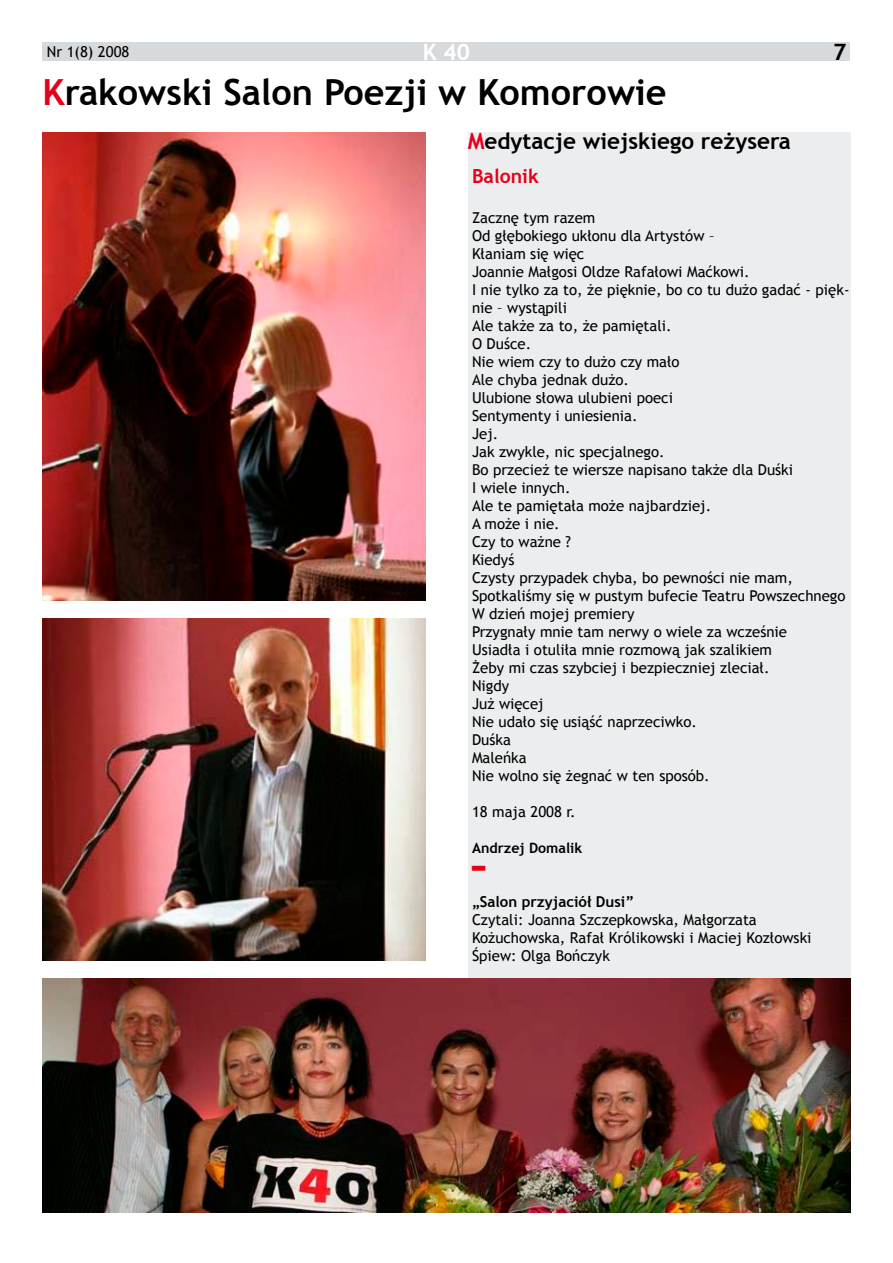
<style>
.page{position:relative;width:893px;height:1263px;background:#fff}
.page>*{position:absolute;margin:0;border:0;box-sizing:border-box;transform-origin:0 0}
.t1{font:700 45px "Trebuchet MS";color:#e5001a;scale:.5 1}
.t2{font:700 36px "Trebuchet MS";color:#000}
.t3{font:700 22.5px "Trebuchet MS";color:#000}
.t4{font:700 22.5px "Trebuchet MS";color:#fff}
.t5{font:700 19.5px "Trebuchet MS";color:#e5001a}
.t6{font:15px/18px "Trebuchet MS";color:#000}
.t7{font:700 15px "Trebuchet MS";color:#000}
.t8{font:700 14.25px "Trebuchet MS";color:#000}
.s1{color:#e5001a}
</style>
<div class="page">
<div style="left:43px;top:43px;width:807px;height:18px;background:#d7dadc"></div>
<div style="left:468px;top:133px;width:382px;height:846px;background:#ebedee"></div>
<img style="left:43px;top:619px;width:382px;height:342px">
<img style="left:43px;top:979px;width:807px;height:234px">
<img style="left:43px;top:133px;width:382px;height:468px">
<p class="t6" style="left:47px;top:43px;width:84px">Nr 1(8) 2008</p>
<h3 class="t4" style="left:423px;top:38px;width:49px">K 40</h3>
<h2 class="t2" style="left:43px;top:70px;width:626px"><span class="s1">K</span>rakowski Salon Poezji w Komorowie</h2>
<h3 class="t3" style="left:468px;top:127px;width:325px"><span class="s1">M</span>edytacje wiejskiego reżysera</h3>
<h3 class="t5" style="left:472px;top:164px;width:68px">Balonik</h3>
<p class="t6" style="left:472px;top:208px;width:379px">Zacznę tym razem<br>Od głębokiego ukłonu dla Artystów –<br>Kłaniam się więc<br>Joannie Małgosi Oldze Rafałowi Maćkowi.<br>I nie tylko za to, że pięknie, bo co tu dużo gadać - pięk&shy;nie – wystąpili<br>Ale także za to, że pamiętali.<br>O Duśce.<br>Nie wiem czy to dużo czy mało<br>Ale chyba jednak dużo.<br>Ulubione słowa ulubieni poeci<br>Sentymenty i uniesienia.<br>Jej.<br>Jak zwykle, nic specjalnego.<br>Bo przecież te wiersze napisano także dla Duśki<br>I wiele innych.<br>Ale te pamiętała może najbardziej.<br>A może i nie.<br>Czy to ważne ?<br>Kiedyś<br>Czysty przypadek chyba, bo pewności nie mam,<br>Spotkaliśmy się w pustym bufecie Teatru Powszechnego<br>W dzień mojej premiery<br>Przygnały mnie tam nerwy o wiele za wcześnie<br>Usiadła i otuliła mnie rozmową jak szalikiem<br>Żeby mi czas szybciej i bezpieczniej zleciał.<br>Nigdy<br>Już więcej<br>Nie udało się usiąść naprzeciwko.<br>Duśka<br>Maleńka<br>Nie wolno się żegnać w ten sposób.</p>
<p class="t6" style="left:472px;top:802px;width:105px">18 maja 2008 r.</p>
<p class="t8" style="left:472px;top:839px;width:112px">Andrzej Domalik</p>
<h1 class="t1" style="left:472px;top:819px;width:28px">_</h1>
<p class="t7" style="left:472px;top:892px;width:164px">„Salon przyjaciół Dusi”</p>
<p class="t6" style="left:472px;top:910px;width:341px">Czytali: Joanna Szczepkowska, Małgorzata<br>Kożuchowska, Rafał Królikowski i Maciej Kozłowski<br>Śpiew: Olga Bończyk</p>
</div>
